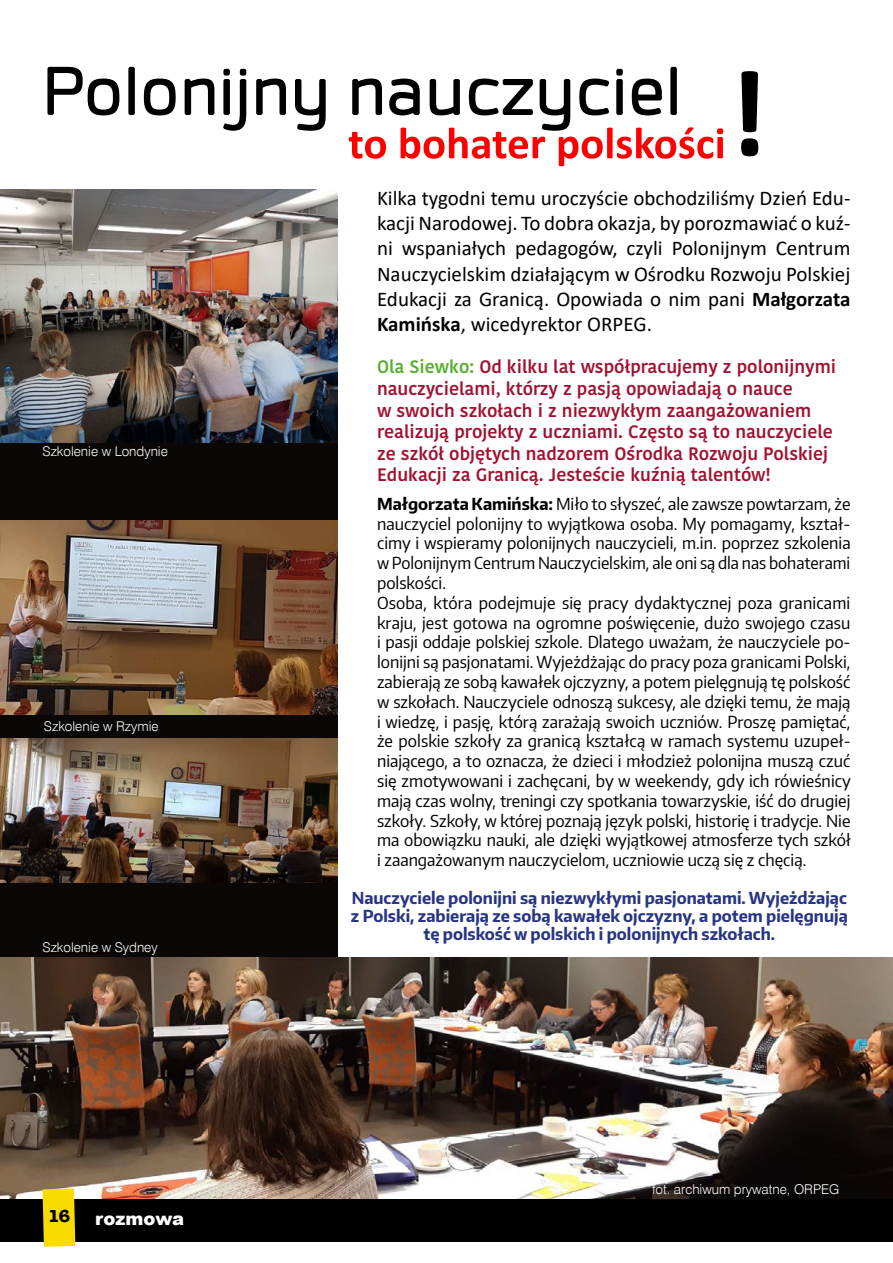
<style>
.page{position:relative;width:893px;height:1263px;background:#fff}
.page>*{position:absolute;margin:0;border:0;box-sizing:border-box;transform-origin:0 0}
.t1{font:21px/25.2px "Calibri";color:#000;text-align:justify}
.t2{font:600 18px/21.6px "Kohinoor Devanagari";color:#a11232}
.t3{font:900 18px "Arial";color:#fff}
.t4{font:700 18px "American Typewriter";color:#000}
.t5{font:16.5px/19.8px "Encode Sans Narrow";color:#000}
.t6{font:700 16.5px/18px "Encode Sans Narrow";color:#283583;text-align:center}
.t7{font:13.5px "Swis 721 Lt EU";color:#fff}
.s1{font-weight:700}
.s2{color:#56af31}
</style>
<div class="page">
<div style="left:0;top:190px;width:337px;height:842px;background:#0b0706"></div>
<img style="left:0;top:738px;width:337px;height:144px">
<img style="left:0;top:189px;width:337px;height:253px">
<img style="left:0;top:520px;width:337px;height:195px">
<img style="left:0;top:957px;width:893px;height:242px">
<svg style="left:47px;top:67px;width:676px;height:99px"></svg>
<svg style="left:741px;top:71px;width:17px;height:85px"></svg>
<div style="left:0;top:1199px;width:893px;height:43px;background:#000"></div>
<svg style="left:43px;top:1188px;width:32px;height:59px"></svg>
<p class="t7" style="left:43px;top:443px;width:127px">Szkolenie w Londynie</p>
<p class="t7" style="left:44px;top:718px;width:116px">Szkolenie w Rzymie</p>
<p class="t7" style="left:43px;top:939px;width:117px">Szkolenie w Sydney</p>
<p class="t4" style="left:48px;top:1200px;width:24px">16</p>
<p class="t3" style="left:95px;top:1206px;width:91px">rozmowa</p>
<p class="t1" style="left:377px;top:186px;width:475px">Kilka tygodni temu uroczyście obchodziliśmy Dzień Edu&shy;kacji Narodowej. To dobra okazja, by porozmawiać o kuź&shy;ni wspaniałych pedagogów, czyli Polonijnym Centrum Nauczycielskim działającym w Ośrodku Rozwoju Polskiej Edukacji za Granicą. Opowiada o nim pani <span class="s1">Małgorzata Kamińska</span>, wicedyrektor ORPEG.</p>
<p class="t2" style="left:377px;top:356px;width:461px"><span class="s2">Ola Siewko:</span> Od kilku lat współpracujemy z polonijnymi nauczycielami, którzy z pasją opowiadają o nauce<br>w swoich szkołach i z niezwykłym zaangażowaniem realizują projekty z uczniami. Często są to nauczyciele ze szkół objętych nadzorem Ośrodka Rozwoju Polskiej Edukacji za Granicą. Jesteście kuźnią talentów!</p>
<p class="t5" style="left:377px;top:493px;width:476px"><span class="s1">Małgorzata Kamińska:</span> Miło to słyszeć, ale zawsze powtarzam, że nauczyciel polonijny to wyjątkowa osoba. My pomagamy, kształ&shy;cimy i wspieramy polonijnych nauczycieli, m.in. poprzez szkolenia w Polonijnym Centrum Nauczycielskim, ale oni są dla nas bohaterami polskości.<br>Osoba, która podejmuje się pracy dydaktycznej poza granicami kraju, jest gotowa na ogromne poświęcenie, dużo swojego czasu i pasji oddaje polskiej szkole. Dlatego uważam, że nauczyciele po&shy;lonijni są pasjonatami. Wyjeżdżając do pracy poza granicami Polski, zabierają ze sobą kawałek ojczyzny, a potem pielęgnują tę polskość w szkołach. Nauczyciele odnoszą sukcesy, ale dzięki temu, że mają i wiedzę, i pasję, którą zarażają swoich uczniów. Proszę pamiętać, że polskie szkoły za granicą kształcą w ramach systemu uzupeł&shy;niającego, a to oznacza, że dzieci i młodzież polonijna muszą czuć się zmotywowani i zachęcani, by w weekendy, gdy ich rówieśnicy mają czas wolny, treningi czy spotkania towarzyskie, iść do drugiej szkoły. Szkoły, w której poznają język polski, historię i tradycje. Nie ma obowiązku nauki, ale dzięki wyjątkowej atmosferze tych szkół i zaangażowanym nauczycielom, uczniowie uczą się z chęcią.</p>
<p class="t6" style="left:351px;top:888px;width:498px">Nauczyciele polonijni są niezwykłymi pasjonatami. Wyjeżdżając z Polski, zabierają ze sobą kawałek ojczyzny, a potem pielęgnują tę polskość w polskich i polonijnych szkołach.</p>
<p class="t7" style="left:652px;top:1181px;width:189px">fot. archiwum prywatne, ORPEG</p>
</div>
